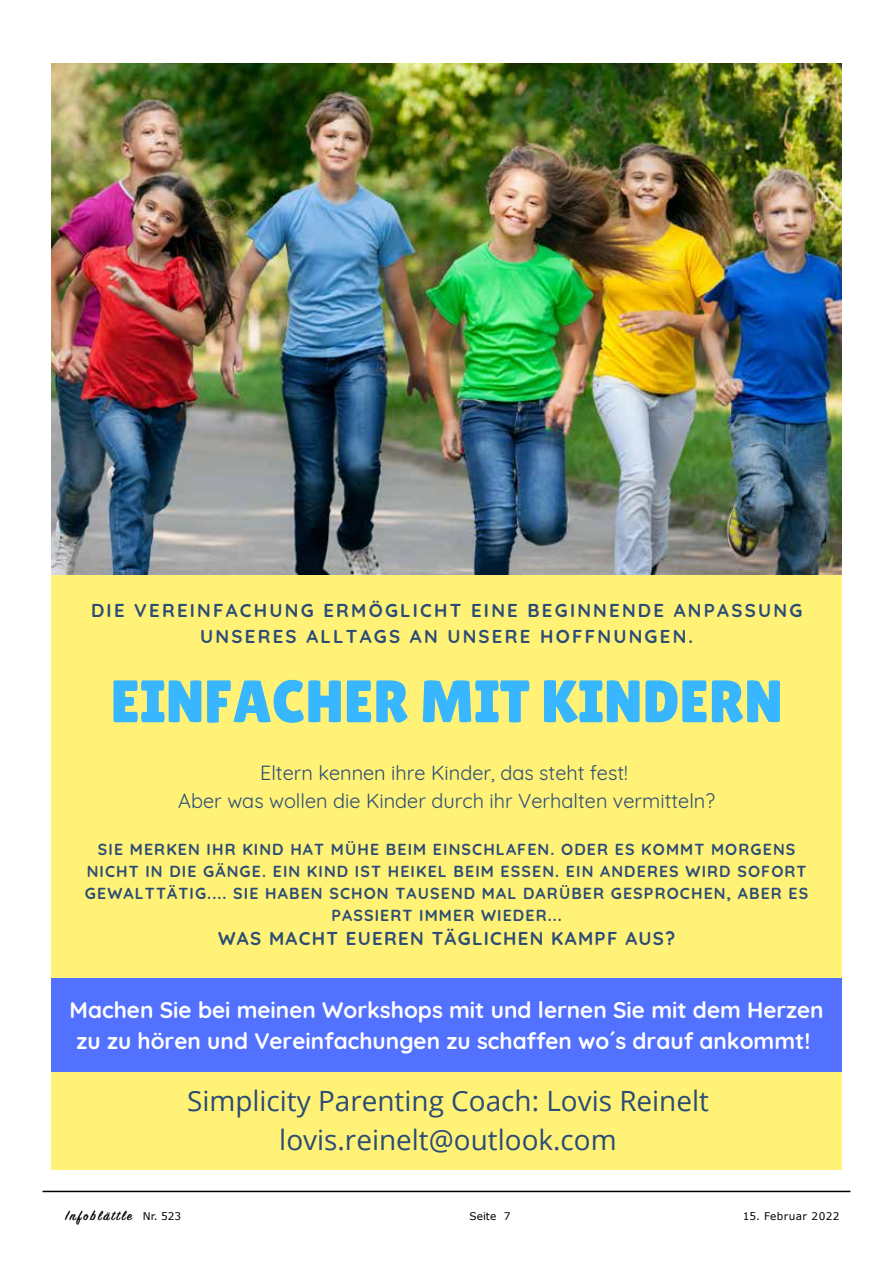
<style>
.page{position:relative;width:893px;height:1263px;background:#fff}
.page>*{position:absolute;margin:0;border:0;box-sizing:border-box;transform-origin:0 0}
.t1{font:59.85px "Lilita One";color:#38b6ff}
.t2{font:27.9px/38.8px "Open Sans";color:#2b4c75;text-align:center}
.t3{font:700 22.5px/30.9px "Quicksand";color:#fff;text-align:center}
.t4{font:19.95px/27.9px "Quicksand";color:#2b4c75;text-align:center}
.t5{font:700 18.6px/26px "Quicksand";letter-spacing:.12em;color:#2b4c75;text-align:center}
.t6{font:700 18.6px "Quicksand";letter-spacing:.07em;color:#2b4c75}
.t7{font:700 15.9px/21.9px "Quicksand";letter-spacing:.07em;color:#2b4c75;text-align:center}
.t8{font:600 15px "Sign Painter House Script";letter-spacing:.13em;color:#000}
.t9{font:10.5px "Verdana";letter-spacing:.04em;color:#000}
.s1{font-family:"Verdana";font-weight:400;font-size:10.5px}
</style>
<div class="page">
<hr style="left:43px;top:1191px;width:807px;height:1px;background:#000">
<img style="left:51px;top:64px;width:791px;height:511px">
<div style="left:51px;top:575px;width:791px;height:595px;background:#fff277"></div>
<div style="left:51px;top:978px;width:791px;height:94px;background:#5271ff"></div>
<p class="t5" style="left:91px;top:596px;width:713px">DIE VEREINFACHUNG ERMÖGLICHT EINE BEGINNENDE ANPASSUNG<br>UNSERES ALLTAGS AN UNSERE HOFFNUNGEN.</p>
<h1 class="t1" style="left:110px;top:667px;width:674px">EINFACHER MIT KINDERN</h1>
<p class="t4" style="left:178px;top:757px;width:538px">Eltern kennen ihre Kinder, das steht fest!<br>Aber was wollen die Kinder durch ihr Verhalten vermitteln?</p>
<p class="t7" style="left:85px;top:837px;width:725px">SIE MERKEN IHR KIND HAT MÜHE BEIM EINSCHLAFEN. ODER ES KOMMT MORGENS NICHT IN DIE GÄNGE. EIN KIND IST HEIKEL BEIM ESSEN. EIN ANDERES WIRD SOFORT GEWALTTÄTIG.... SIE HABEN SCHON TAUSEND MAL DARÜBER GESPROCHEN, ABER ES PASSIERT IMMER WIEDER...</p>
<p class="t6" style="left:218px;top:922px;width:459px">WAS MACHT EUEREN TÄGLICHEN KAMPF AUS?</p>
<h3 class="t3" style="left:70px;top:992px;width:756px">Machen Sie bei meinen Workshops mit und lernen Sie mit dem Herzen zu zu hören und Vereinfachungen zu schaffen wo´s drauf ankommt!</h3>
<h2 class="t2" style="left:187px;top:1081px;width:523px">Simplicity Parenting Coach: Lovis Reinelt lovis.reinelt@outlook.com</h2>
<p class="t8" style="left:66px;top:1206px;width:117px">Infoblättle <span class="s1">Nr. 523</span></p>
<p class="t9" style="left:470px;top:1209px;width:42px">Seite 7</p>
<p class="t9" style="left:743px;top:1209px;width:98px">15. Februar 2022</p>
</div>
